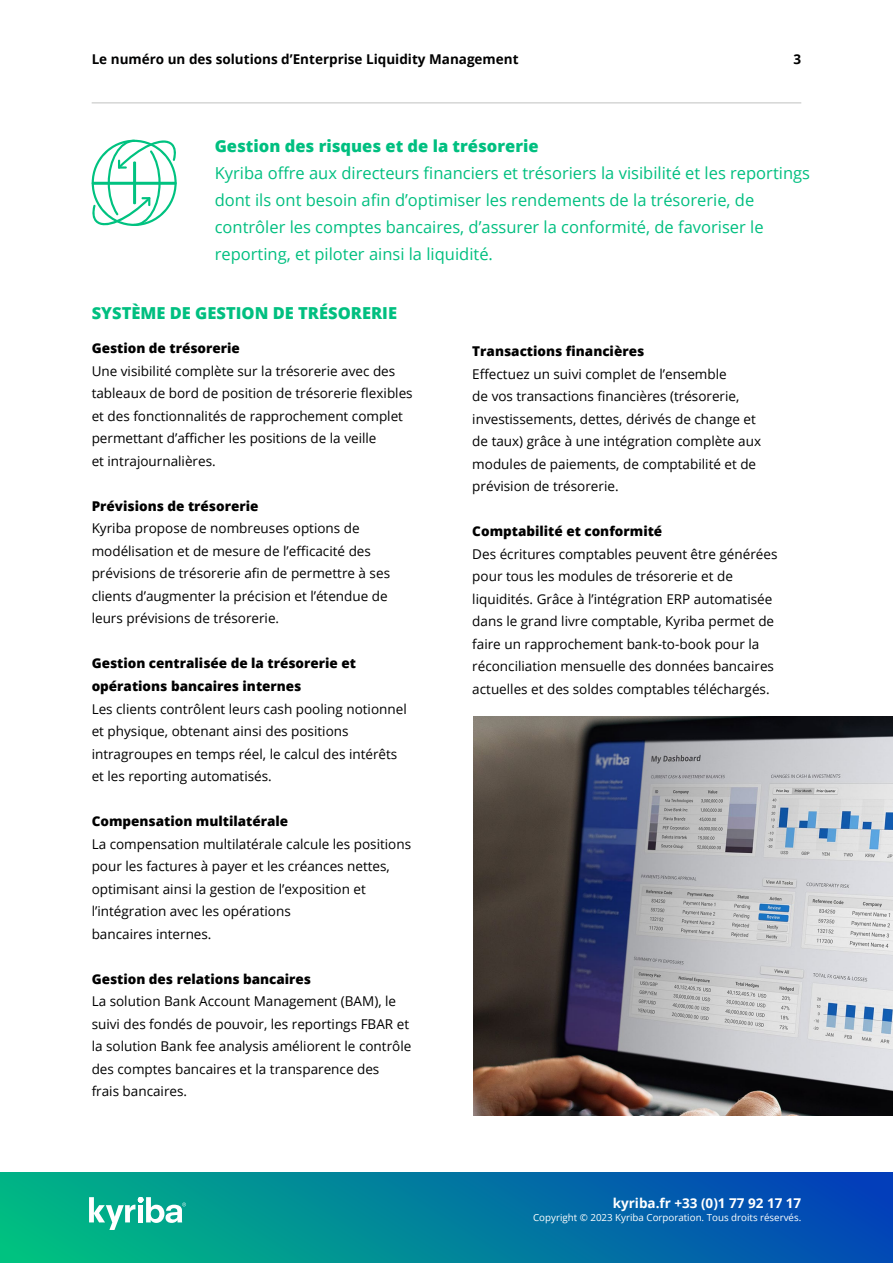
<style>
.page{position:relative;width:893px;height:1263px;background:#fff}
.page>*{position:absolute;margin:0;border:0;box-sizing:border-box;transform-origin:0 0}
.t1{font:16.5px/27px "Open Sans";color:#00bf80}
.t2{font:800 16.5px "Open Sans";color:#00bf80}
.t3{font:13.5px/22.5px "Open Sans";color:#000}
.t4{font:800 13.5px/22.5px "Open Sans";color:#000}
.t5{font:700 13.5px "Open Sans";color:#000101}
.t6{font:700 13.5px "Open Sans";color:#fff}
.t7{font:9.75px "Open Sans";color:#fff}
</style>
<div class="page">
<div style="left:0;top:1172px;width:893px;height:91px;background:linear-gradient(to right,#00bc82,#0241b9)"></div>
<svg style="left:89px;top:1197px;width:97px;height:33px"></svg>
<hr style="left:92px;top:103px;width:709px;height:1px;background:#c0c1c0">
<img style="left:473px;top:716px;width:420px;height:399px">
<svg style="left:92px;top:140px;width:85px;height:86px"></svg>
<hr style="left:92px;top:182px;width:85px;height:3px;background:#00c280">
<hr style="left:133px;top:161px;width:3px;height:43px;background:#00c280">
<p class="t5" style="left:92px;top:50px;width:428px">Le numéro un des solutions d’Enterprise Liquidity Management</p>
<p class="t5" style="left:794px;top:50px;width:9px">3</p>
<p class="t2" style="left:215px;top:133px;width:325px">Gestion des risques et de la trésorerie</p>
<p class="t1" style="left:215px;top:159px;width:597px">Kyriba offre aux directeurs financiers et trésoriers la visibilité et les reportings dont ils ont besoin afin d’optimiser les rendements de la trésorerie, de contrôler les comptes bancaires, d’assurer la conformité, de favoriser le reporting, et piloter ainsi la liquidité.</p>
<p class="t2" style="left:92px;top:300px;width:307px">SYSTÈME DE GESTION DE TRÉSORERIE</p>
<p class="t4" style="left:92px;top:337px;width:150px">Gestion de trésorerie</p>
<p class="t3" style="left:92px;top:359px;width:323px">Une visibilité complète sur la trésorerie avec des tableaux de bord de position de trésorerie flexibles et des fonctionnalités de rapprochement complet permettant d’afficher les positions de la veille<br>et intrajournalières.</p>
<p class="t4" style="left:92px;top:494px;width:168px">Prévisions de trésorerie</p>
<p class="t3" style="left:92px;top:517px;width:300px">Kyriba propose de nombreuses options de modélisation et de mesure de l’efficacité des prévisions de trésorerie afin de permettre à ses clients d’augmenter la précision et l’étendue de leurs prévisions de trésorerie.</p>
<p class="t4" style="left:92px;top:652px;width:266px">Gestion centralisée de la trésorerie et opérations bancaires internes</p>
<p class="t3" style="left:92px;top:697px;width:317px">Les clients contrôlent leurs cash pooling notionnel et physique, obtenant ainsi des positions intragroupes en temps réel, le calcul des intérêts et les reporting automatisés.</p>
<p class="t4" style="left:92px;top:809px;width:198px">Compensation multilatérale</p>
<p class="t3" style="left:92px;top:832px;width:321px">La compensation multilatérale calcule les positions pour les factures à payer et les créances nettes, optimisant ainsi la gestion de l’exposition et l’intégration avec les opérations<br>bancaires internes.</p>
<p class="t4" style="left:92px;top:967px;width:221px">Gestion des relations bancaires</p>
<p class="t3" style="left:92px;top:989px;width:321px">La solution Bank Account Management (BAM), le suivi des fondés de pouvoir, les reportings FBAR et la solution Bank fee analysis améliorent le contrôle des comptes bancaires et la transparence des<br>frais bancaires.</p>
<p class="t4" style="left:472px;top:339px;width:173px">Transactions financières</p>
<p class="t3" style="left:472px;top:362px;width:290px">Effectuez un suivi complet de l’ensemble<br>de vos transactions financières (trésorerie, investissements, dettes, dérivés de change et de taux) grâce à une intégration complète aux modules de paiements, de comptabilité et de prévision de trésorerie.</p>
<p class="t4" style="left:472px;top:519px;width:191px">Comptabilité et conformité</p>
<p class="t3" style="left:472px;top:542px;width:307px">Des écritures comptables peuvent être générées pour tous les modules de trésorerie et de liquidités. Grâce à l’intégration ERP automatisée dans le grand livre comptable, Kyriba permet de faire un rapprochement bank-to-book pour la réconciliation mensuelle des données bancaires actuelles et des soldes comptables téléchargés.</p>
<p class="t6" style="left:613px;top:1193px;width:190px">kyriba.fr +33 (0)1 77 92 17 17</p>
<p class="t7" style="left:533px;top:1211px;width:270px">Copyright © 2023 Kyriba Corporation. Tous droits réservés.</p>
</div>
